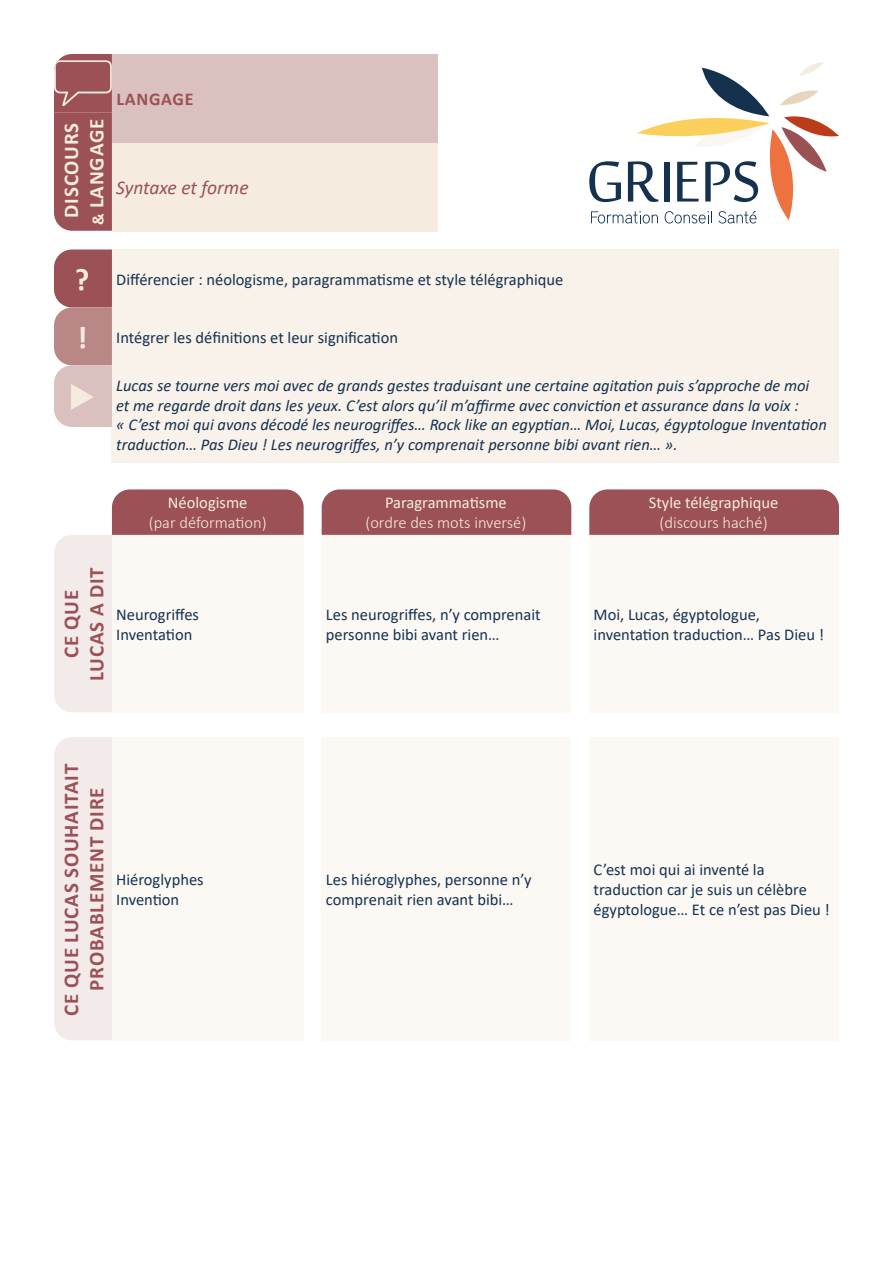
<style>
.page{position:relative;width:893px;height:1263px;background:#fff}
.page>*{position:absolute;margin:0;border:0;box-sizing:border-box;transform-origin:0 0}
.t1{font:700 31.5px "Calibri";color:#f5ebdf}
.t2{font:700 21px/25.2px "Calibri";letter-spacing:.04em;color:#9b5156;text-align:center}
.t3{font:700 21px/25.2px "Calibri";letter-spacing:.04em;color:#f5ebdf;text-align:center}
.t4{font:italic 19.5px "Calibri";letter-spacing:-.005em;color:#9b5156}
.t5{font:700 18px "Calibri";letter-spacing:.04em;color:#9b5156}
.t6{font:16.5px/19.8px "Calibri";color:#163250}
.t7{font:italic 16.5px/19.8px "Calibri";color:#163250}
.t8{font:300 16.5px "Calibri";color:#f5ebdf}
.t9{font:16.5px "Calibri";color:#f5ebdf}
.s1{font-size:16.5px}
.s2{font-weight:700;font-size:31.5px;color:#f5ebdf}
</style>
<div class="page">
<svg style="left:54px;top:54px;width:58px;height:177px;background:#9f595d"></svg>
<div style="left:112px;top:54px;width:325px;height:89px;background:#dac1c0"></div>
<div style="left:112px;top:143px;width:325px;height:88px;background:#f5ebdf"></div>
<svg style="left:589px;top:62px;width:250px;height:162px"></svg>
<div style="left:112px;top:249px;width:727px;height:58px;background:#f8f2ea"></div>
<div style="left:112px;top:307px;width:727px;height:58px;background:#f8f2ea"></div>
<div style="left:112px;top:365px;width:727px;height:98px;background:#f8f2ea"></div>
<svg style="left:54px;top:489px;width:250px;height:223px"></svg>
<div style="left:322px;top:535px;width:249px;height:177px;background:#fcf9f5"></div>
<div style="left:322px;top:489px;width:249px;height:46px;background:#9b5156"></div>
<div style="left:589px;top:535px;width:250px;height:177px;background:#fcf9f5"></div>
<div style="left:589px;top:489px;width:250px;height:46px;background:#9b5156"></div>
<div style="left:54px;top:737px;width:58px;height:303px;background:#f3eaea"></div>
<div style="left:112px;top:737px;width:192px;height:303px;background:#fcf9f5"></div>
<div style="left:322px;top:737px;width:249px;height:303px;background:#fcf9f5"></div>
<div style="left:589px;top:737px;width:250px;height:303px;background:#fcf9f5"></div>
<svg style="left:54px;top:249px;width:58px;height:178px;background:#be8f90"></svg>
<p class="t3" style="left:58px;top:225px;width:108px;rotate:-90deg">DISCOURS <span class="s1">&amp;</span> LANGAGE</p>
<p class="t5" style="left:117px;top:86px;width:79px">LANGAGE</p>
<p class="t4" style="left:116px;top:174px;width:134px">Syntaxe et forme</p>
<p class="t6" style="left:75px;top:269px;width:490px"><span class="s2">?</span> Différencier : néologisme, paragrammatisme et style télégraphique</p>
<h1 class="t1" style="left:77px;top:315px;width:12px">!</h1>
<p class="t6" style="left:116px;top:327px;width:283px">Intégrer les définitions et leur signification</p>
<p class="t7" style="left:116px;top:375px;width:712px">Lucas se tourne vers moi avec de grands gestes traduisant une certaine agitation puis s’approche de moi<br>et me regarde droit dans les yeux. C’est alors qu’il m’affirme avec conviction et assurance dans la voix :<br>« C’est moi qui avons décodé les neurogriffes… Rock like an egyptian… Moi, Lucas, égyptologue Inventation traduction… Pas Dieu ! Les neurogriffes, n’y comprenait personne bibi avant rien… ».</p>
<p class="t9" style="left:168px;top:491px;width:81px">Néologisme</p>
<p class="t8" style="left:149px;top:512px;width:119px">(par déformation)</p>
<p class="t2" style="left:58px;top:681px;width:115px;rotate:-90deg">CE QUE<br>LUCAS A DIT</p>
<p class="t6" style="left:116px;top:604px;width:84px">Neurogriffes<br>Inventation</p>
<p class="t9" style="left:385px;top:491px;width:123px">Paragrammatisme</p>
<p class="t8" style="left:365px;top:512px;width:162px">(ordre des mots inversé)</p>
<p class="t6" style="left:326px;top:604px;width:216px">Les neurogriffes, n’y comprenait personne bibi avant rien…</p>
<p class="t9" style="left:649px;top:491px;width:131px">Style télégraphique</p>
<p class="t8" style="left:659px;top:512px;width:110px">(discours haché)</p>
<p class="t6" style="left:594px;top:604px;width:232px">Moi, Lucas, égyptologue, inventation traduction… Pas Dieu !</p>
<p class="t2" style="left:58px;top:1016px;width:254px;rotate:-90deg">CE QUE LUCAS SOUHAITAIT<br>PROBABLEMENT DIRE</p>
<p class="t6" style="left:116px;top:869px;width:89px">Hiéroglyphes<br>Invention</p>
<p class="t6" style="left:326px;top:869px;width:207px">Les hiéroglyphes, personne n’y comprenait rien avant bibi…</p>
<p class="t6" style="left:594px;top:859px;width:238px">C’est moi qui ai inventé la traduction car je suis un célèbre égyptologue… Et ce n’est pas Dieu !</p>
</div>
